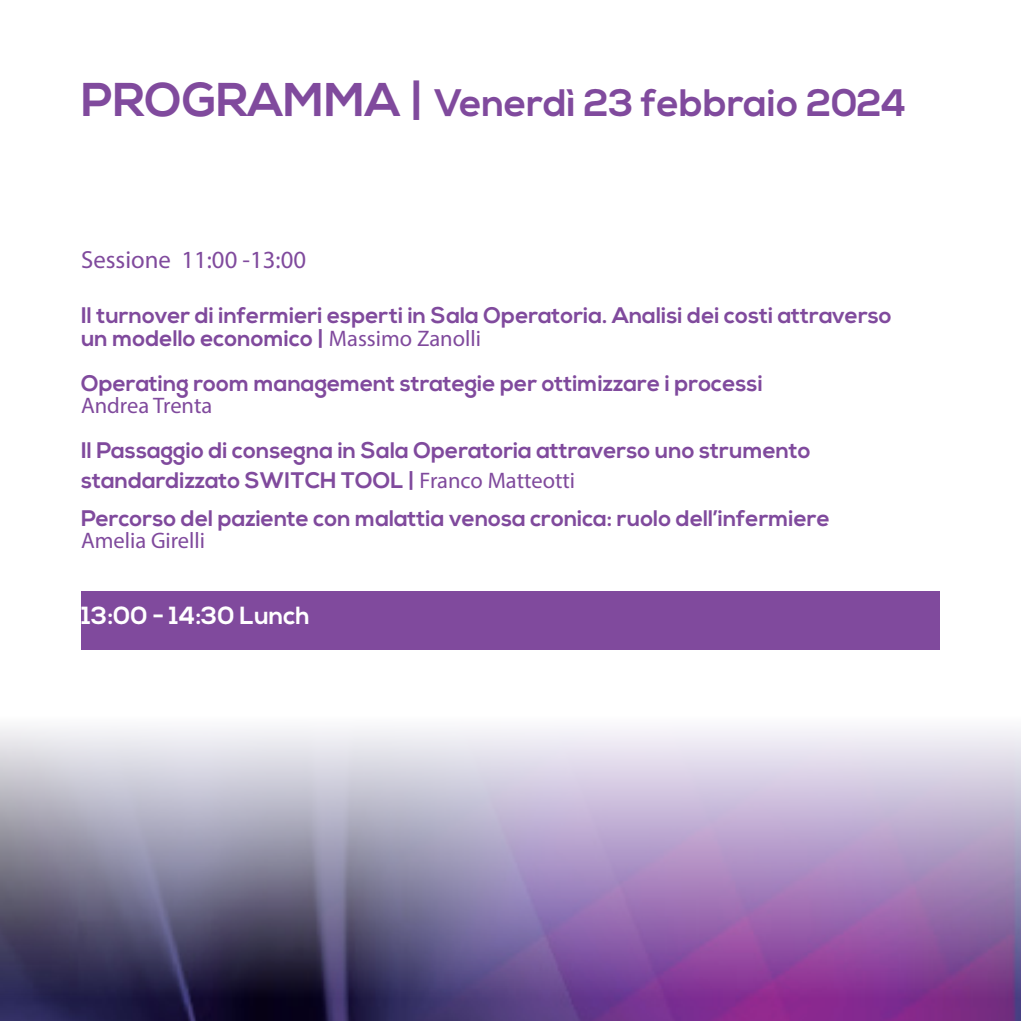
<style>
.page{position:relative;width:1021px;height:1021px;background:#fff}
.page>*{position:absolute;margin:0;border:0;box-sizing:border-box;transform-origin:0 0}
.t1{font:700 38.25px "Nexa";color:#804a9d}
.t2{font:24.75px "Myriad Pro";color:#804a9d}
.t3{font:700 24.75px "Nexa";color:#fff}
.t4{font:700 22.5px/22.5px "Nexa";color:#804a9d}
.t5{font:22.5px "Myriad Pro";color:#804a9d}
.s1{font-size:47.25px}
.s2{font-family:"Myriad Pro";font-weight:400}
</style>
<div class="page">
<div style="left:81px;top:591px;width:858px;height:58px;background:#804a9d"></div>
<img style="left:0;top:727px;width:1020px;height:293px">
<p class="t1" style="left:81px;top:81px;width:826px"><span class="s1">PROGRAMMA |</span> Venerdì 23 febbraio 2024</p>
<p class="t2" style="left:81px;top:244px;width:227px">Sessione 11:00 -13:00</p>
<p class="t4" style="left:81px;top:305px;width:812px">Il turnover di infermieri esperti in Sala Operatoria. Analisi dei costi attraverso un modello economico | <span class="s2">Massimo Zanolli</span></p>
<p class="t4" style="left:81px;top:372px;width:683px">Operating room management strategie per ottimizzare i processi</p>
<p class="t5" style="left:81px;top:392px;width:133px">Andrea Trenta</p>
<p class="t4" style="left:81px;top:436px;width:731px;line-height:29.2px">Il Passaggio di consegna in Sala Operatoria attraverso uno strumento standardizzato SWITCH TOOL | <span class="s2">Franco Matteotti</span></p>
<p class="t4" style="left:81px;top:507px;width:750px">Percorso del paziente con malattia venosa cronica: ruolo dell’infermiere</p>
<p class="t5" style="left:81px;top:527px;width:126px">Amelia Girelli</p>
<p class="t3" style="left:82px;top:601px;width:230px">13:00 - 14:30 Lunch</p>
</div>
